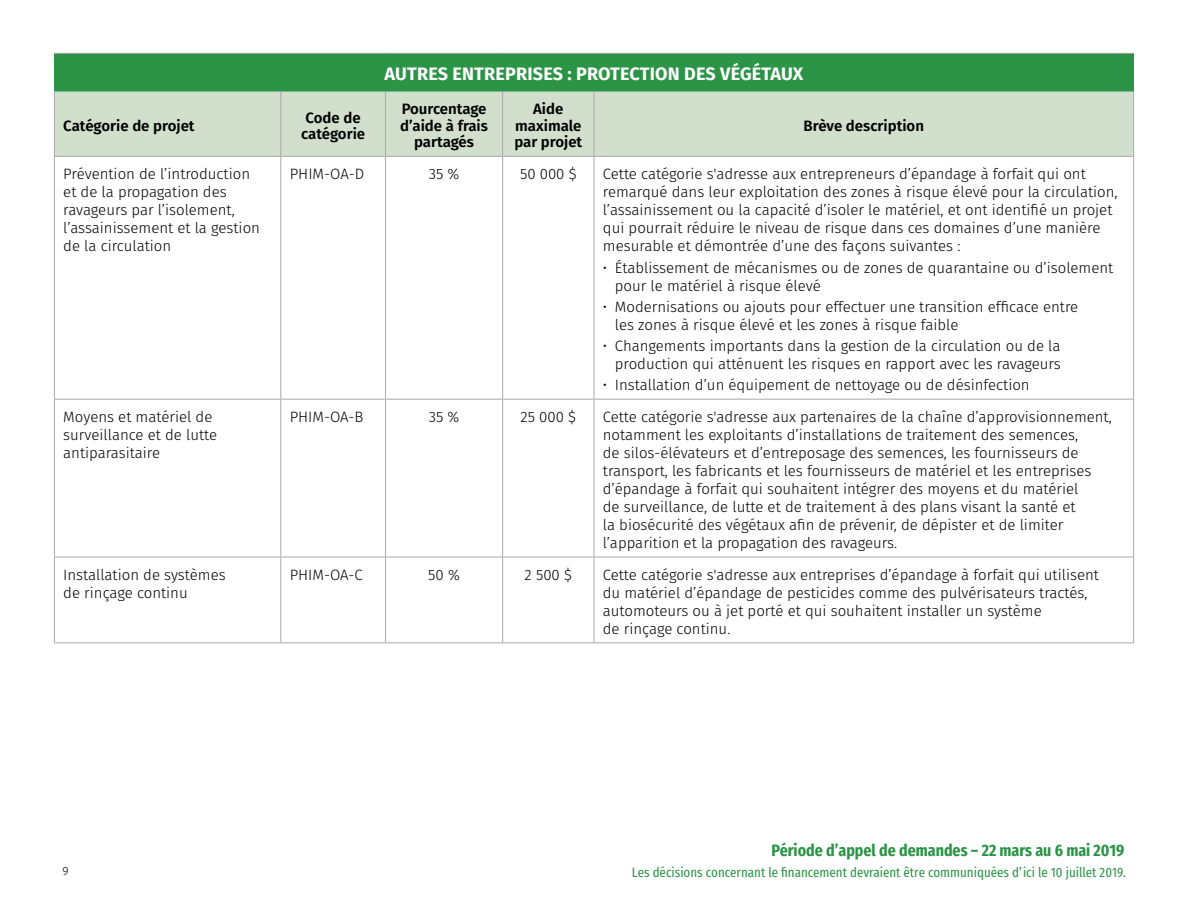
<style>
.page{position:relative;width:1188px;height:918px;background:#fff}
.page>*{position:absolute;margin:0;border:0;box-sizing:border-box;transform-origin:0 0}
.Table_White_Head_on{font:700 18px "Fira Sans";letter-spacing:.01em;color:#fff}
.t1{font:700 16.5px "Fira Sans Condensed";color:#2b9446}
.Body{font:300 15px/18px "Fira Sans";color:#000}
.Table_body_bullets{font:300 15px/18px "Fira Sans";color:#000}
.table_subhead_-_colu{font:600 15px/16.5px "Fira Sans";color:#000;text-align:center}
.t2{font:13.5px "Fira Sans Condensed";color:#2b9446}
.t3{font:300 12px "Fira Sans";color:#000}
</style>
<div class="page">
<div style="left:54px;top:53px;width:1080px;height:39px;background:#2b9446"></div>
<div style="left:55px;top:92px;width:1078px;height:64px;background:#d2dfcd"></div>
<hr style="left:54px;top:53px;width:227px;height:1px;background:#a7a9ac">
<hr style="left:281px;top:53px;width:105px;height:1px;background:#a7a9ac">
<hr style="left:386px;top:53px;width:117px;height:1px;background:#a7a9ac">
<hr style="left:503px;top:53px;width:91px;height:1px;background:#a7a9ac">
<hr style="left:594px;top:53px;width:540px;height:1px;background:#a7a9ac">
<hr style="left:54px;top:92px;width:1px;height:64px;background:#a7a9ac">
<hr style="left:280px;top:92px;width:1px;height:64px;background:#a7a9ac">
<hr style="left:385px;top:92px;width:1px;height:64px;background:#a7a9ac">
<hr style="left:502px;top:92px;width:1px;height:64px;background:#a7a9ac">
<hr style="left:594px;top:92px;width:1px;height:64px;background:#a7a9ac">
<hr style="left:1133px;top:92px;width:1px;height:64px;background:#a7a9ac">
<hr style="left:54px;top:156px;width:227px;height:1px;background:#a7a9ac">
<hr style="left:54px;top:157px;width:1px;height:242px;background:#a7a9ac">
<hr style="left:281px;top:156px;width:105px;height:1px;background:#a7a9ac">
<hr style="left:280px;top:157px;width:1px;height:242px;background:#a7a9ac">
<hr style="left:386px;top:156px;width:117px;height:1px;background:#a7a9ac">
<hr style="left:385px;top:157px;width:1px;height:242px;background:#a7a9ac">
<hr style="left:503px;top:156px;width:91px;height:1px;background:#a7a9ac">
<hr style="left:502px;top:157px;width:1px;height:242px;background:#a7a9ac">
<hr style="left:594px;top:156px;width:540px;height:1px;background:#a7a9ac">
<hr style="left:594px;top:157px;width:1px;height:242px;background:#a7a9ac">
<hr style="left:1133px;top:157px;width:1px;height:242px;background:#a7a9ac">
<hr style="left:54px;top:399px;width:227px;height:1px;background:#a7a9ac">
<hr style="left:54px;top:400px;width:1px;height:157px;background:#a7a9ac">
<hr style="left:281px;top:399px;width:105px;height:1px;background:#a7a9ac">
<hr style="left:280px;top:400px;width:1px;height:157px;background:#a7a9ac">
<hr style="left:386px;top:399px;width:117px;height:1px;background:#a7a9ac">
<hr style="left:385px;top:400px;width:1px;height:157px;background:#a7a9ac">
<hr style="left:503px;top:399px;width:91px;height:1px;background:#a7a9ac">
<hr style="left:502px;top:400px;width:1px;height:157px;background:#a7a9ac">
<hr style="left:594px;top:399px;width:540px;height:1px;background:#a7a9ac">
<hr style="left:594px;top:400px;width:1px;height:157px;background:#a7a9ac">
<hr style="left:1133px;top:400px;width:1px;height:157px;background:#a7a9ac">
<hr style="left:54px;top:557px;width:227px;height:1px;background:#a7a9ac">
<hr style="left:54px;top:557px;width:1px;height:85px;background:#a7a9ac">
<hr style="left:281px;top:557px;width:105px;height:1px;background:#a7a9ac">
<hr style="left:280px;top:557px;width:1px;height:85px;background:#a7a9ac">
<hr style="left:386px;top:557px;width:117px;height:1px;background:#a7a9ac">
<hr style="left:385px;top:557px;width:1px;height:85px;background:#a7a9ac">
<hr style="left:503px;top:557px;width:91px;height:1px;background:#a7a9ac">
<hr style="left:502px;top:557px;width:1px;height:85px;background:#a7a9ac">
<hr style="left:594px;top:557px;width:540px;height:1px;background:#a7a9ac">
<hr style="left:594px;top:557px;width:1px;height:85px;background:#a7a9ac">
<hr style="left:1133px;top:557px;width:1px;height:85px;background:#a7a9ac">
<hr style="left:54px;top:642px;width:227px;height:1px;background:#a7a9ac">
<hr style="left:281px;top:642px;width:105px;height:1px;background:#a7a9ac">
<hr style="left:386px;top:642px;width:117px;height:1px;background:#a7a9ac">
<hr style="left:503px;top:642px;width:91px;height:1px;background:#a7a9ac">
<hr style="left:594px;top:642px;width:540px;height:1px;background:#a7a9ac">
<p class="Table_White_Head_on" style="left:385px;top:58px;width:420px">AUTRES ENTREPRISES : PROTECTION DES VÉGÉTAUX</p>
<p class="table_subhead_-_colu" style="left:63px;top:117px;width:133px">Catégorie de projet</p>
<p class="table_subhead_-_colu" style="left:301px;top:108px;width:66px;text-align:left">Code de catégorie</p>
<p class="table_subhead_-_colu" style="left:400px;top:100px;width:89px">Pourcentage d’aide à frais partagés</p>
<p class="table_subhead_-_colu" style="left:514px;top:100px;width:69px">Aide maximale par projet</p>
<p class="table_subhead_-_colu" style="left:804px;top:117px;width:122px">Brève description</p>
<p class="Body" style="left:63px;top:165px;width:198px">Prévention de l’introduction et de la propagation des ravageurs par l’isolement, l’assainissement et la gestion de la circulation</p>
<p class="Body" style="left:290px;top:165px;width:76px">PHIM-OA-D</p>
<p class="Body" style="left:429px;top:165px;width:32px">35 %</p>
<p class="Body" style="left:520px;top:165px;width:58px">50 000 $</p>
<p class="Table_body_bullets" style="left:603px;top:165px;width:516px">Cette catégorie s'adresse aux entrepreneurs d’épandage à forfait qui ont remarqué dans leur exploitation des zones à risque élevé pour la circulation, l’assainissement ou la capacité d’isoler le matériel, et ont identifié un projet qui pourrait réduire le niveau de risque dans ces domaines d’une manière mesurable et démontrée d’une des façons suivantes :</p>
<p class="Body" style="left:615px;top:258px;width:500px;text-indent:-12px">• Établissement de mécanismes ou de zones de quarantaine ou d’isolement pour le matériel à risque élevé</p>
<p class="Body" style="left:615px;top:297px;width:465px;text-indent:-12px">• Modernisations ou ajouts pour effectuer une transition efficace entre les zones à risque élevé et les zones à risque faible</p>
<p class="Body" style="left:603px;top:337px;width:460px;text-align:right">• Changements importants dans la gestion de la circulation ou de la production qui atténuent les risques en rapport avec les ravageurs</p>
<p class="Body" style="left:603px;top:376px;width:428px">• Installation d’un équipement de nettoyage ou de désinfection</p>
<p class="Body" style="left:63px;top:408px;width:155px">Moyens et matériel de surveillance et de lutte antiparasitaire</p>
<p class="Body" style="left:290px;top:408px;width:75px">PHIM-OA-B</p>
<p class="Body" style="left:429px;top:408px;width:32px">35 %</p>
<p class="Body" style="left:521px;top:408px;width:57px">25 000 $</p>
<p class="Body" style="left:603px;top:408px;width:510px">Cette catégorie s'adresse aux partenaires de la chaîne d’approvisionnement, notamment les exploitants d’installations de traitement des semences,<br>de silos-élévateurs et d’entreposage des semences, les fournisseurs de transport, les fabricants et les fournisseurs de matériel et les entreprises d’épandage à forfait qui souhaitent intégrer des moyens et du matériel<br>de surveillance, de lutte et de traitement à des plans visant la santé et<br>la biosécurité des végétaux afin de prévenir, de dépister et de limiter l’apparition et la propagation des ravageurs.</p>
<p class="Body" style="left:63px;top:566px;width:164px">Installation de systèmes de rinçage continu</p>
<p class="Body" style="left:290px;top:566px;width:75px">PHIM-OA-C</p>
<p class="Body" style="left:428px;top:566px;width:33px">50 %</p>
<p class="Body" style="left:525px;top:566px;width:49px">2 500 $</p>
<p class="Table_body_bullets" style="left:603px;top:566px;width:498px">Cette catégorie s'adresse aux entreprises d’épandage à forfait qui utilisent du matériel d’épandage de pesticides comme des pulvérisateurs tractés, automoteurs ou à jet porté et qui souhaitent installer un système<br>de rinçage continu.</p>
<p class="t1" style="left:771px;top:835px;width:355px">Période d’appel de demandes – 22 mars au 6 mai 2019</p>
<p class="t3" style="left:63px;top:863px;width:8px">9</p>
<p class="t2" style="left:632px;top:860px;width:496px">Les décisions concernant le financement devraient être communiquées d’ici le 10 juillet 2019.</p>
</div>
